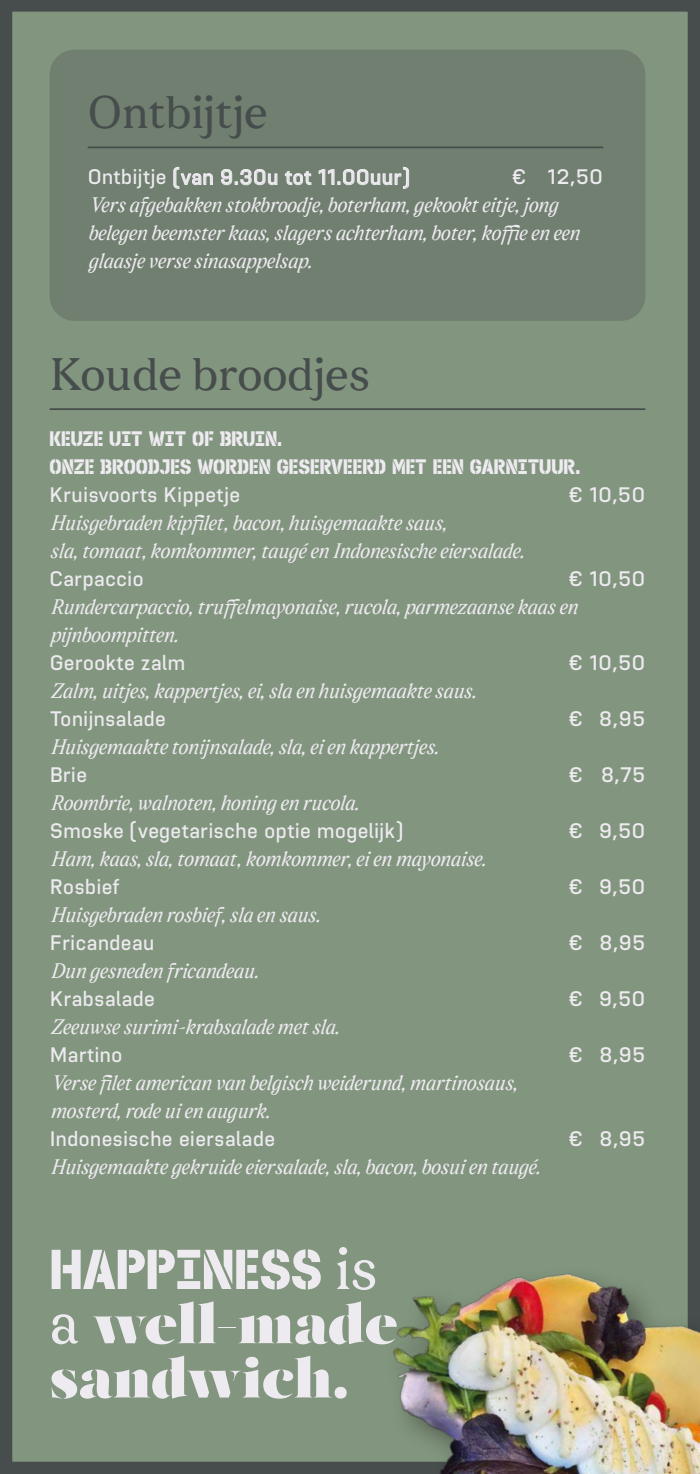
<style>
.page{position:relative;width:700px;height:1474px;background:#fff}
.page>*{position:absolute;margin:0;border:0;box-sizing:border-box;transform-origin:0 0}
.t1{font:56px/54.2px "Salome Stencil";color:#edeaf0}
.t2{font:700 56px "Doumbar Stencil";color:#edeaf0}
.t3{font:45.5px "Sfizia";color:#464d4c}
.t4{font:italic 21px/28px "Sfizia";color:#edeaf0}
.t5{font:21px "Izoard";color:#edeaf0}
.t6{font:700 21px/28px "Doumbar Stencil";color:#edeaf0}
.s1{font-family:"Sfizia";font-weight:400;font-size:58.27px}
.s2{font-family:"Sfizia";font-size:58.27px}
</style>
<div class="page">
<svg style="left:699px;top:0;width:1px;height:1473px"></svg>
<div style="left:6px;top:5px;width:687px;height:1462px;background:#82957e"></div>
<div style="left:0;top:0;width:699px;height:1473px;border:12px solid #464d4c"></div>
<hr style="left:50px;top:408px;width:595px;height:2px;background:#464d4c">
<div style="left:50px;top:50px;width:595px;height:271px;background:#707f6f;border-radius:25px"></div>
<hr style="left:88px;top:146px;width:515px;height:2px;background:#464d4c">
<img style="left:260px;top:1147px;width:439px;height:326px">
<h2 class="t3" style="left:88px;top:85px;width:181px">Ontbijtje</h2>
<p class="t5" style="left:88px;top:165px;width:323px">Ontbijtje (van 9.30u tot 11.00uur)</p>
<p class="t5" style="left:511px;top:165px;width:93px">€ 12,50</p>
<p class="t4" style="left:88px;top:191px;width:492px">Vers afgebakken stokbroodje, boterham, gekookt eitje, jong belegen beemster kaas, slagers achterham, boter, koffie en een glaasje verse sinasappelsap.</p>
<h2 class="t3" style="left:50px;top:346px;width:322px">Koude broodjes</h2>
<p class="t6" style="left:50px;top:424px;width:532px">KEUZE UIT WIT OF BRUIN.<br>ONZE BROODJES WORDEN GESERVEERD MET EEN GARNITUUR.</p>
<p class="t5" style="left:50px;top:482px;width:192px">Kruisvoorts Kippetje</p>
<p class="t5" style="left:568px;top:482px;width:79px">€ 10,50</p>
<p class="t4" style="left:50px;top:508px;width:475px">Huisgebraden kipfilet, bacon, huisgemaakte saus,<br>sla, tomaat, komkommer, taugé en Indonesische eiersalade.</p>
<p class="t5" style="left:50px;top:566px;width:96px">Carpaccio</p>
<p class="t5" style="left:568px;top:566px;width:79px">€ 10,50</p>
<p class="t4" style="left:50px;top:592px;width:528px">Rundercarpaccio, truffelmayonaise, rucola, parmezaanse kaas en pijnboompitten.</p>
<p class="t5" style="left:50px;top:650px;width:137px">Gerookte zalm</p>
<p class="t5" style="left:568px;top:650px;width:79px">€ 10,50</p>
<p class="t4" style="left:50px;top:676px;width:427px">Zalm, uitjes, kappertjes, ei, sla en huisgemaakte saus.</p>
<p class="t5" style="left:50px;top:706px;width:118px">Tonijnsalade</p>
<p class="t5" style="left:568px;top:706px;width:79px">€ 8,95</p>
<p class="t4" style="left:50px;top:732px;width:390px">Huisgemaakte tonijnsalade, sla, ei en kappertjes.</p>
<p class="t5" style="left:50px;top:762px;width:39px">Brie</p>
<p class="t5" style="left:568px;top:762px;width:79px">€ 8,75</p>
<p class="t4" style="left:50px;top:788px;width:310px">Roombrie, walnoten, honing en rucola.</p>
<p class="t5" style="left:50px;top:818px;width:354px">Smoske (vegetarische optie mogelijk)</p>
<p class="t5" style="left:568px;top:818px;width:79px">€ 9,50</p>
<p class="t4" style="left:50px;top:844px;width:437px">Ham, kaas, sla, tomaat, komkommer, ei en mayonaise.</p>
<p class="t5" style="left:50px;top:874px;width:72px">Rosbief</p>
<p class="t5" style="left:568px;top:874px;width:79px">€ 9,50</p>
<p class="t4" style="left:50px;top:900px;width:271px">Huisgebraden rosbief, sla en saus.</p>
<p class="t5" style="left:50px;top:930px;width:106px">Fricandeau</p>
<p class="t5" style="left:568px;top:930px;width:79px">€ 8,95</p>
<p class="t4" style="left:50px;top:956px;width:210px">Dun gesneden fricandeau.</p>
<p class="t5" style="left:50px;top:986px;width:107px">Krabsalade</p>
<p class="t5" style="left:568px;top:986px;width:79px">€ 9,50</p>
<p class="t4" style="left:50px;top:1012px;width:290px">Zeeuwse surimi-krabsalade met sla.</p>
<p class="t5" style="left:50px;top:1042px;width:74px">Martino</p>
<p class="t5" style="left:568px;top:1042px;width:79px">€ 8,95</p>
<p class="t4" style="left:50px;top:1068px;width:468px">Verse filet american van belgisch weiderund, martinosaus, mosterd, rode ui en augurk.</p>
<p class="t5" style="left:50px;top:1126px;width:227px">Indonesische eiersalade</p>
<p class="t5" style="left:568px;top:1126px;width:79px">€ 8,95</p>
<p class="t4" style="left:50px;top:1152px;width:491px">Huisgemaakte gekruide eiersalade, sla, bacon, bosui en taugé.</p>
<h1 class="t2" style="left:50px;top:1235px;width:329px">HAPPINESS <span class="s1">is</span></h1>
<h1 class="t1" style="left:50px;top:1296px;width:349px"><span class="s2">a</span> well-made sandwich.</h1>
</div>
